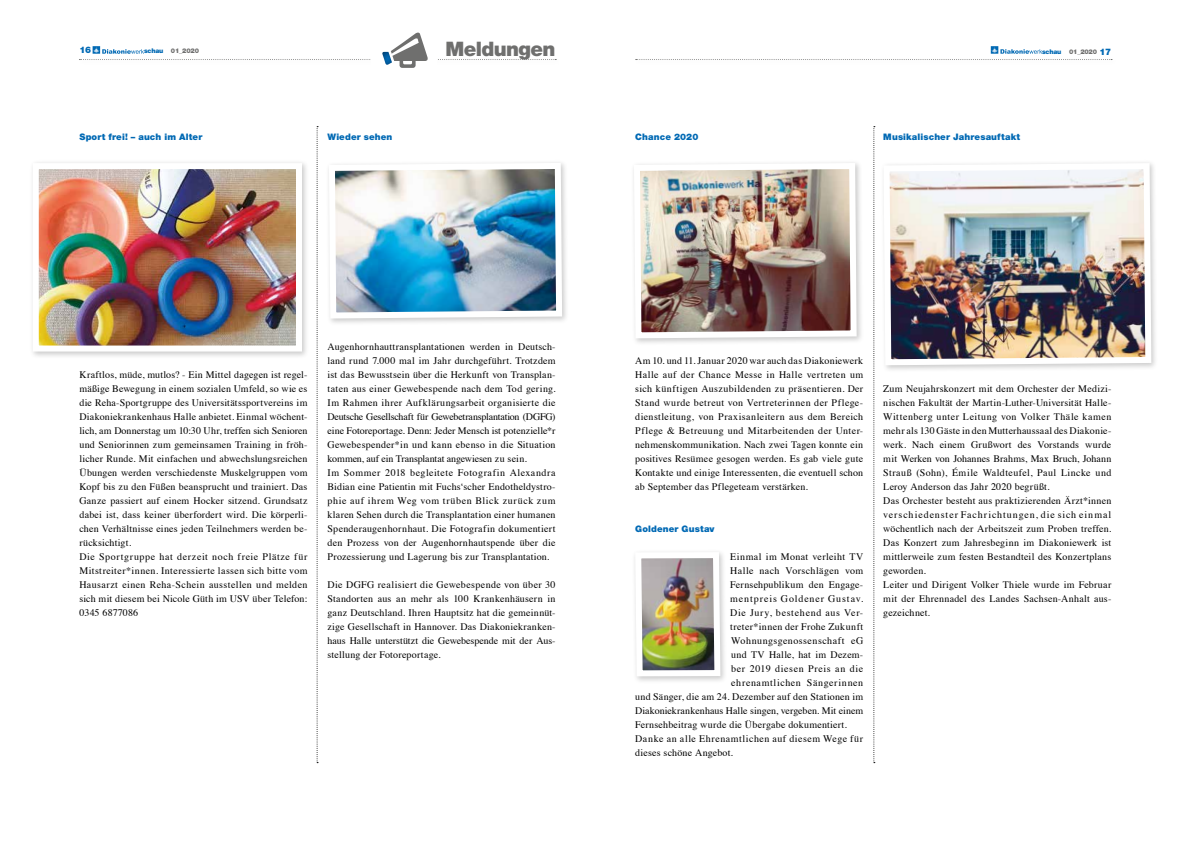
<style>
.page{position:relative;width:1191px;height:842px;background:#fff}
.page>*{position:absolute;margin:0;border:0;box-sizing:border-box;transform-origin:0 0}
.t1{font:900 20px "Helvetica Neue LT Pro";letter-spacing:-.03em;color:#6f6f6e}
.t2{font:10px/14px "Times";letter-spacing:.025em;color:#000}
.t3{font:10px "Times";letter-spacing:.06em;color:#000}
.t4{font:10px "Times";letter-spacing:-.005em;color:#000}
.t5{font:10px "Times";letter-spacing:.05em;color:#000}
.t6{font:10px "Times";letter-spacing:.09em;color:#000}
.t7{font:10px "Times";letter-spacing:.07em;color:#000}
.t8{font:10px "Times";letter-spacing:.045em;color:#000}
.t9{font:900 9px "Helvetica Neue LT Pro";letter-spacing:.015em;color:#0069b4}
.t10{font:900 6.5px "Helvetica Neue LT Pro";letter-spacing:-.03em;color:#6f6f6e}
.s1{color:#0069b4}
.s2{font-size:9px;color:#0069b4}
</style>
<div class="page">
<svg style="left:635px;top:46px;width:477px;height:14px"></svg>
<svg style="left:873px;top:126px;width:2px;height:637px"></svg>
<svg style="left:79px;top:32px;width:477px;height:36px"></svg>
<svg style="left:316px;top:126px;width:2px;height:637px"></svg>
<div style="left:630px;top:159px;width:234px;height:187px;background:#fbfbfb"></div>
<img style="left:637px;top:164px;width:222px;height:177px">
<div style="left:325px;top:159px;width:244px;height:167px;background:#fbfbfb"></div>
<img style="left:331px;top:164px;width:234px;height:158px">
<div style="left:880px;top:160px;width:278px;height:213px;background:#fbfbfb"></div>
<img style="left:887px;top:164px;width:267px;height:204px">
<div style="left:29px;top:160px;width:280px;height:199px;background:#000;opacity:.21"></div>
<img style="left:40px;top:170px;width:255px;height:174px">
<div style="left:33px;top:163px;width:269px;height:188px;border:6px solid #fff"></div>
<div style="left:631px;top:548px;width:97px;height:136px;background:#000;opacity:.21"></div>
<img style="left:632px;top:549px;width:91px;height:130px">
<p class="t9" style="left:79px;top:45px;width:13px">16</p>
<p class="t10" style="left:144px;top:47px;width:56px"><span class="s1">schau</span> 01_2020</p>
<h1 class="t1" style="left:445px;top:37px;width:112px">Meldungen</h1>
<p class="t10" style="left:1042px;top:47px;width:70px"><span class="s1">schau</span> 01_2020 <span class="s2">17</span></p>
<p class="t9" style="left:79px;top:132px;width:124px">Sport frei! – auch im Alter</p>
<p class="t9" style="left:327px;top:132px;width:66px">Wieder sehen</p>
<p class="t9" style="left:635px;top:132px;width:65px">Chance 2020</p>
<p class="t9" style="left:883px;top:132px;width:138px">Musikalischer Jahresauftakt</p>
<p class="t2" style="left:79px;top:367px;width:230px">Kraftlos, müde, mutlos? - Ein Mittel dagegen ist regel&shy;mäßige Bewegung in einem sozialen Umfeld, so wie es die Reha-Sportgruppe des Universitätssportvereins im Diakoniekrankenhaus Halle anbietet. Einmal wöchent&shy;lich, am Donnerstag um 10:30 Uhr, treffen sich Senioren und Seniorinnen zum gemeinsamen Training in fröh&shy;licher Runde. Mit einfachen und abwechslungsreichen Übungen werden verschiedenste Muskelgruppen vom Kopf bis zu den Füßen beansprucht und trainiert. Das Ganze passiert auf einem Hocker sitzend. Grundsatz dabei ist, dass keiner überfordert wird. Die körperli&shy;chen Verhältnisse eines jeden Teilnehmers werden be&shy;rücksichtigt.<br>Die Sportgruppe hat derzeit noch freie Plätze für Mitstreiter*innen. Interessierte lassen sich bitte vom Hausarzt einen Reha-Schein ausstellen und melden sich mit diesem bei Nicole Güth im USV über Telefon:<br>0345 6877086</p>
<p class="t2" style="left:327px;top:339px;width:230px">Augenhornhauttransplantationen werden in Deutsch&shy;land rund 7.000 mal im Jahr durchgeführt. Trotzdem ist das Bewusstsein über die Herkunft von Transplan&shy;taten aus einer Gewebespende nach dem Tod gering.<br>Im Rahmen ihrer Aufklärungsarbeit organisierte die Deutsche Gesellschaft für Gewebetransplantation (DGFG) eine Fotoreportage. Denn: Jeder Mensch ist potenzielle*r Gewebespender*in und kann ebenso in die Situation kommen, auf ein Transplantat angewiesen zu sein.<br>Im Sommer 2018 begleitete Fotografin Alexandra Bidian eine Patientin mit Fuchs‘scher Endotheldystro&shy;phie auf ihrem Weg vom trüben Blick zurück zum klaren Sehen durch die Transplantation einer humanen Spenderaugenhornhaut. Die Fotografin dokumentiert den Prozess von der Augenhornhautspende über die Prozessierung und Lagerung bis zur Transplantation.</p>
<p class="t2" style="left:327px;top:577px;width:229px;text-align:justify">Die DGFG realisiert die Gewebespende von über 30<br>Standorten aus an mehr als 100 Krankenhäusern in ganz Deutschland. Ihren Hauptsitz hat die gemeinnüt&shy;zige Gesellschaft in Hannover. Das Diakoniekranken&shy;haus Halle unterstützt die Gewebespende mit der Aus&shy;stellung der Fotoreportage.</p>
<p class="t2" style="left:635px;top:353px;width:230px;text-align:justify">Am 10. und 11. Januar 2020 war auch das Diakoniewerk Halle auf der Chance Messe in Halle vertreten um sich künftigen Auszubildenden zu präsentieren. Der Stand wurde betreut von Vertreterinnen der Pflege&shy;dienstleitung, von Praxisanleitern aus dem Bereich Pflege &amp; Betreuung und Mitarbeitenden der Unter&shy;nehmenskommunikation. Nach zwei Tagen konnte ein positives Resümee gesogen werden. Es gab viele gute Kontakte und einige Interessenten, die eventuell schon ab September das Pflegeteam verstärken.</p>
<p class="t9" style="left:635px;top:524px;width:81px">Goldener Gustav</p>
<p class="t2" style="left:730px;top:549px;width:135px">Einmal im Monat verleiht TV</p>
<p class="t2" style="left:730px;top:563px;width:134px">Halle nach Vorschlägen vom</p>
<p class="t2" style="left:730px;top:577px;width:135px">Fernsehpublikum den Engage-</p>
<p class="t6" style="left:730px;top:589px;width:134px">mentpreis Goldener Gustav.</p>
<p class="t7" style="left:730px;top:603px;width:134px">Die Jury, bestehend aus Ver-</p>
<p class="t2" style="left:730px;top:619px;width:134px">treter*innen der Frohe Zukunft</p>
<p class="t8" style="left:731px;top:631px;width:133px">Wohnungsgenossenschaft eG</p>
<p class="t2" style="left:731px;top:647px;width:133px">und TV Halle, hat im Dezem-</p>
<p class="t3" style="left:731px;top:659px;width:134px">ber 2019 diesen Preis an die</p>
<p class="t3" style="left:731px;top:673px;width:134px">ehrenamtlichen Sängerinnen</p>
<p class="t2" style="left:635px;top:689px;width:230px">und Sänger, die am 24. Dezember auf den Stationen im</p>
<p class="t4" style="left:635px;top:701px;width:229px">Diakoniekrankenhaus Halle singen, vergeben. Mit einem</p>
<p class="t2" style="left:635px;top:717px;width:213px">Fernsehbeitrag wurde die Übergabe dokumentiert.</p>
<p class="t5" style="left:635px;top:729px;width:230px">Danke an alle Ehrenamtlichen auf diesem Wege für</p>
<p class="t2" style="left:635px;top:745px;width:99px">dieses schöne Angebot.</p>
<p class="t2" style="left:883px;top:381px;width:230px">Zum Neujahrskonzert mit dem Orchester der Medizi&shy;nischen Fakultät der Martin-Luther-Universität Halle-Wittenberg unter Leitung von Volker Thäle kamen mehr als 130 Gäste in den Mutterhaussaal des Diakonie&shy;werk. Nach einem Grußwort des Vorstands wurde mit Werken von Johannes Brahms, Max Bruch, Johann Strauß (Sohn), Émile Waldteufel, Paul Lincke und Leroy Anderson das Jahr 2020 begrüßt.<br>Das Orchester besteht aus praktizierenden Ärzt*innen verschiedenster Fachrichtungen, die sich einmal wöchentlich nach der Arbeitszeit zum Proben treffen.<br>Das Konzert zum Jahresbeginn im Diakoniewerk ist mittlerweile zum festen Bestandteil des Konzertplans geworden.<br>Leiter und Dirigent Volker Thiele wurde im Februar mit der Ehrennadel des Landes Sachsen-Anhalt aus&shy;gezeichnet.</p>
</div>
